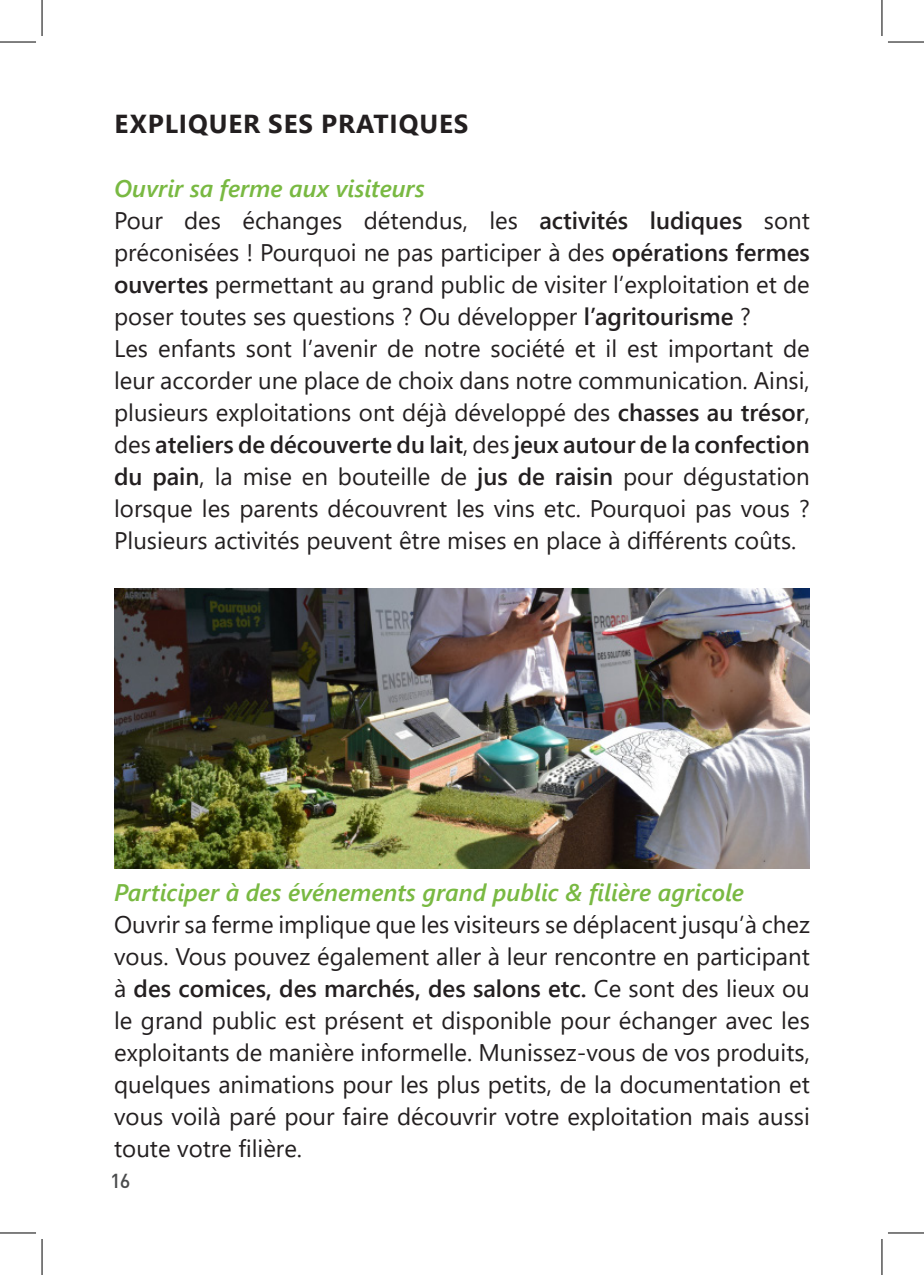
<style>
.page{position:relative;width:924px;height:1275px;background:#fff}
.page>*{position:absolute;margin:0;border:0;box-sizing:border-box;transform-origin:0 0}
.t1{font:700 26px "Segoe UI";letter-spacing:.035em;color:#231f20}
.t2{font:24px/32px "Segoe UI";color:#231f20;text-align:justify}
.t3{font:italic 600 24px "Segoe UI";color:#79b942}
.t4{font:500 20px "DIN Pro";color:#4a4b4c}
.s1{font-weight:600}
</style>
<div class="page">
<img style="left:114px;top:589px;width:695px;height:280px">
<hr style="left:0;top:42px;width:36px;height:1px;background:#000">
<hr style="left:887px;top:42px;width:36px;height:1px;background:#000">
<hr style="left:0;top:1232px;width:36px;height:1px;background:#000">
<hr style="left:887px;top:1232px;width:36px;height:1px;background:#000">
<hr style="left:42px;top:0;width:1px;height:36px;background:#000">
<hr style="left:42px;top:1239px;width:1px;height:36px;background:#000">
<hr style="left:881px;top:0;width:1px;height:36px;background:#000">
<hr style="left:881px;top:1239px;width:1px;height:36px;background:#000">
<p class="t1" style="left:114px;top:99px;width:355px">EXPLIQUER SES PRATIQUES</p>
<p class="t3" style="left:114px;top:166px;width:312px">Ouvrir sa ferme aux visiteurs</p>
<p class="t2" style="left:114px;top:202px;width:697px">Pour des échanges détendus, les <span class="s1">activités ludiques</span> sont préconisées ! Pourquoi ne pas participer à des <span class="s1">opérations fermes ouvertes</span> permettant au grand public de visiter l’exploitation et de poser toutes ses questions ? Ou développer <span class="s1">l’agritourisme</span> ?</p>
<p class="t2" style="left:114px;top:330px;width:697px">Les enfants sont l’avenir de notre société et il est important de leur accorder une place de choix dans notre communication. Ainsi, plusieurs exploitations ont déjà développé des <span class="s1">chasses au trésor</span>, des <span class="s1">ateliers de découverte du lait</span>, des <span class="s1">jeux autour de la confection du pain</span>, la mise en bouteille de <span class="s1">jus de raisin</span> pour dégustation lorsque les parents découvrent les vins etc. Pourquoi pas vous ?<br>Plusieurs activités peuvent être mises en place à différents coûts.</p>
<p class="t3" style="left:114px;top:870px;width:631px">Participer à des événements grand public &amp; filière agricole</p>
<p class="t2" style="left:114px;top:906px;width:697px">Ouvrir sa ferme implique que les visiteurs se déplacent jusqu’à chez vous. Vous pouvez également aller à leur rencontre en participant à <span class="s1">des comices, des marchés, des salons etc.</span> Ce sont des lieux ou le grand public est présent et disponible pour échanger avec les exploitants de manière informelle. Munissez-vous de vos produits, quelques animations pour les plus petits, de la documentation et vous voilà paré pour faire découvrir votre exploitation mais aussi toute votre filière.</p>
<p class="t4" style="left:110px;top:1166px;width:22px">16</p>
</div>
